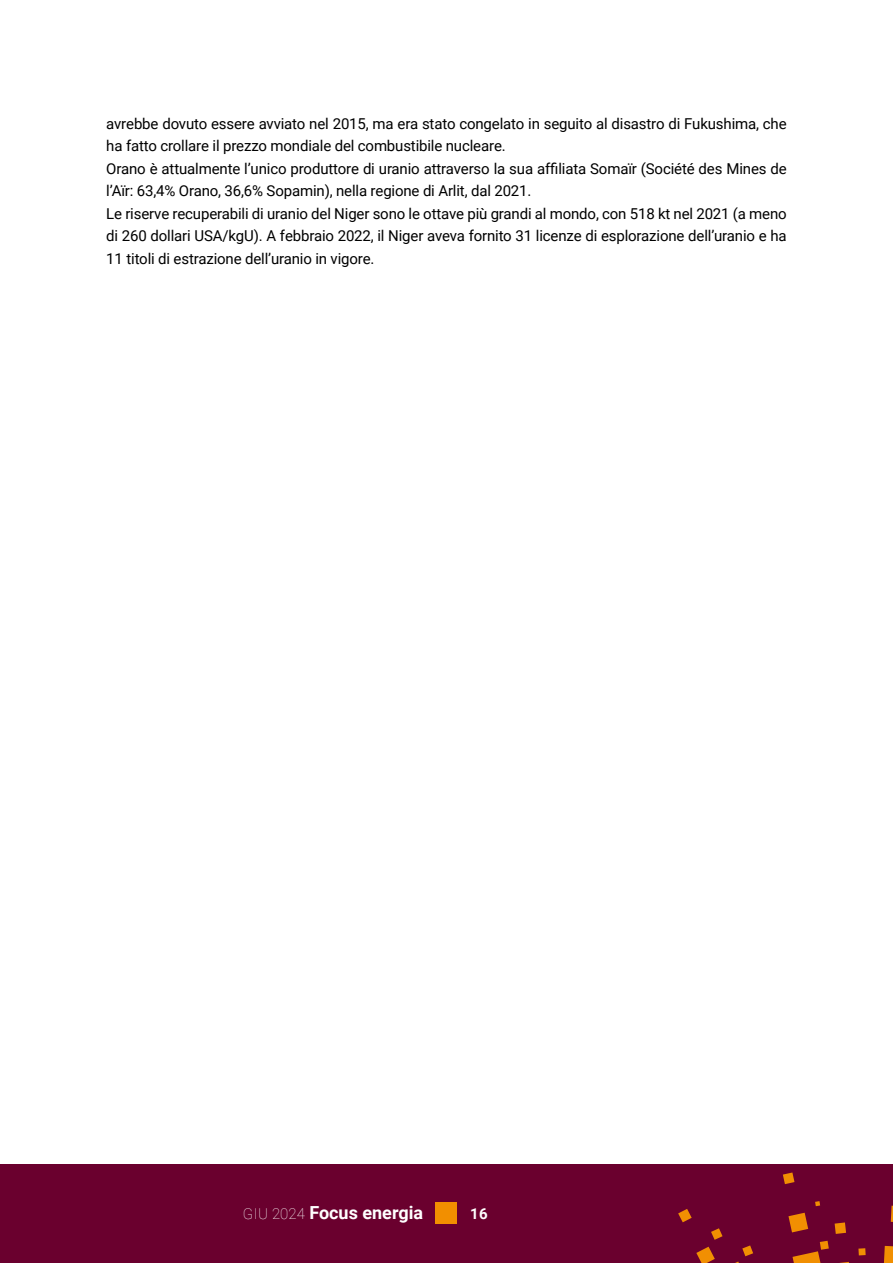
<style>
.page{position:relative;width:893px;height:1263px;background:#fff}
.page>*{position:absolute;margin:0;border:0;box-sizing:border-box;transform-origin:0 0}
.t1{font:700 18px "Roboto";color:#fff}
.t2{font:15px/22.5px "Roboto";letter-spacing:-.01em;color:#000}
.t3{font:700 15px "Roboto";color:#fff}
.s1{font-weight:100;font-size:15px}
</style>
<div class="page">
<div style="left:0;top:1164px;width:893px;height:99px;background:#6a002e"></div>
<svg style="left:448px;top:1172px;width:445px;height:91px"></svg>
<div style="left:436px;top:1203px;width:21px;height:21px;background:#f28f00"></div>
<p class="t2" style="left:106px;top:112px;width:682px">avrebbe dovuto essere avviato nel 2015, ma era stato congelato in seguito al disastro di Fukushima, che ha fatto crollare il prezzo mondiale del combustibile nucleare.<br>Orano è attualmente l’unico produttore di uranio attraverso la sua affiliata Somaïr (Société des Mines de l’Aïr: 63,4% Orano, 36,6% Sopamin), nella regione di Arlit, dal 2021.<br>Le riserve recuperabili di uranio del Niger sono le ottave più grandi al mondo, con 518 kt nel 2021 (a meno di 260 dollari USA/kgU). A febbraio 2022, il Niger aveva fornito 31 licenze di esplorazione dell’uranio e ha 11 titoli di estrazione dell’uranio in vigore.</p>
<p class="t1" style="left:243px;top:1200px;width:182px"><span class="s1">GIU 2024</span> Focus energia</p>
<p class="t3" style="left:470px;top:1203px;width:19px">16</p>
</div>
